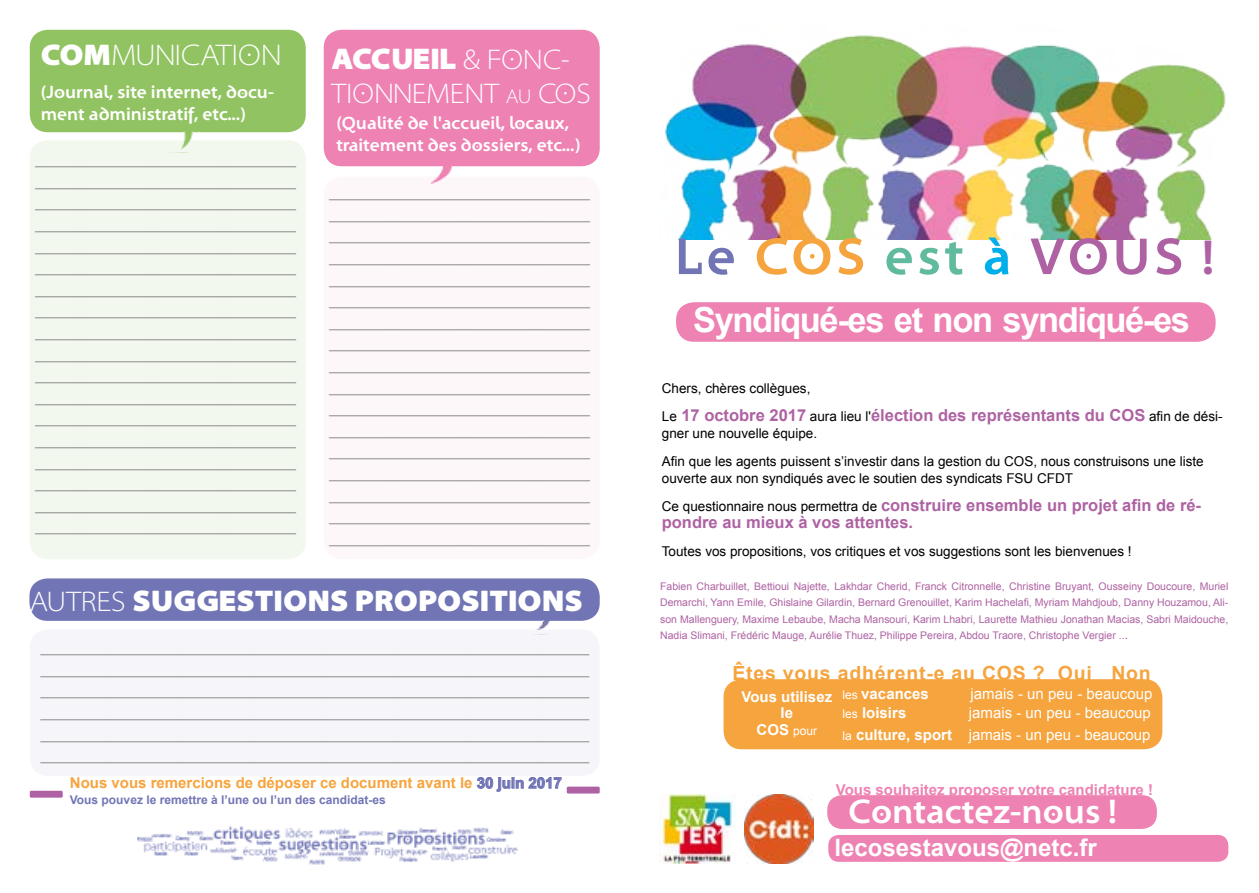
<style>
.page{position:relative;width:1259px;height:893px;background:#fff}
.page>*{position:absolute;margin:0;border:0;box-sizing:border-box;transform-origin:0 0}
.t1{font:700 52.5px "Santana";letter-spacing:.07em;color:#ae62a3}
.t2{font:700 34.5px "Arial";letter-spacing:-.04em;color:#fff}
.t3{font:700 34.5px "Santana";color:#fff}
.t4{font:900 30px "Santana";color:#fff}
.t5{font:30px "Santana";color:#fff}
.t6{font:900 30px "Santana";letter-spacing:-.03em;color:#fff}
.t7{font:28.5px "Santana";color:#fff}
.t8{font:700 24px "Arial";color:#fff}
.t9{font:700 19.5px "Arial";letter-spacing:.04em;color:#f6a43e}
.t10{font:18px/21.6px "Minion Pro";color:#858584;text-align:justify}
.t11{font:700 18px/21.6px "Santana";color:#fff}
.t12{font:700 16.5px/16.5px "Arial";color:#ae62a3}
.t13{font:15px/21px "Arial";color:#fff;text-align:right}
.t14{font:700 15px "Arial";color:#f6a43e}
.t15{font:700 15px "Arial";color:#ee82b3}
.t16{font:700 15px/16.5px "Arial";color:#fff;text-align:center}
.t17{font:13.5px/28.5px "Arial";color:#000}
.t18{font:700 12px "Arial";color:#7175b5}
.t19{font:12px "Arial";color:#fff}
.t20{font:10.5px/16.5px "Arial";color:#ae62a3;text-align:justify}
.s1{font-weight:900}
.s2{font-weight:400;font-size:28.5px}
.s3{font-size:19.95px}
.s4{color:#7175b5}
.s5{color:#f6a43e}
.s6{color:#60ba9e}
.s7{color:#00aeea}
.s8{font-size:49.5px}
.s9{font-weight:400;font-size:13.5px;color:#000}
.s10{font-size:13.5px}
.s11{font-weight:700;font-size:15px}
.s12{font-weight:400;font-size:12px}
.s13{font-size:12px}
.s14{font-weight:700}
</style>
<div class="page">
<div style="left:30px;top:629px;width:570px;height:147px;background:#f6f6fa;border-radius:18px"></div>
<div style="left:30px;top:30px;width:276px;height:102px;background:#91c362;border-radius:18px"></div>
<div style="left:324px;top:30px;width:276px;height:136px;background:#ee82b3;border-radius:18px"></div>
<svg style="left:477px;top:777px;width:85px;height:15px"></svg>
<div style="left:29px;top:578px;width:571px;height:43px;background:#7175b5;border-radius:18px"></div>
<div style="left:30px;top:791px;width:33px;height:7px;background:#ae62a3;border-radius:2px"></div>
<div style="left:567px;top:787px;width:33px;height:6px;background:#ae62a3;border-radius:2px"></div>
<div style="left:30px;top:140px;width:276px;height:419px;background:#f2f8ed;border-radius:18px"></div>
<div style="left:324px;top:176px;width:276px;height:383px;background:#fef7fa;border-radius:18px"></div>
<img style="left:137px;top:826px;width:381px;height:39px">
<img style="left:432px;top:166px;width:30px;height:18px">
<img style="left:167px;top:132px;width:33px;height:18px">
<img style="left:537px;top:621px;width:12px;height:9px">
<img style="left:665px;top:35px;width:561px;height:204px">
<div style="left:723px;top:679px;width:439px;height:70px;background:#f6a43e;border-radius:18px"></div>
<img style="left:659px;top:794px;width:75px;height:70px">
<img style="left:744px;top:795px;width:69px;height:69px">
<div style="left:676px;top:302px;width:539px;height:40px;background:#ee82b3;border-radius:18px"></div>
<div style="left:827px;top:795px;width:330px;height:34px;background:#ee82b3;border-radius:15px"></div>
<div style="left:828px;top:835px;width:400px;height:27px;background:#ee82b3;border-radius:11px"></div>
<h3 class="t5" style="left:41px;top:40px;width:243px"><span class="s1">COM</span>MUNICATION</h3>
<p class="t11" style="left:41px;top:81px;width:234px">(Journal, site internet, docu&shy;ment administratif, etc...)</p>
<p class="t10" style="left:35px;top:149px;width:262px">_____________________________ _____________________________ _____________________________ _____________________________ _____________________________ _____________________________ _____________________________ _____________________________ _____________________________ _____________________________ _____________________________ _____________________________ _____________________________ _____________________________ _____________________________ _____________________________ _____________________________ _____________________________</p>
<h3 class="t6" style="left:331px;top:43px;width:240px">ACCUEIL <span class="s2">&amp; FONC-</span></h3>
<h3 class="t7" style="left:331px;top:79px;width:261px">TIONNEMENT <span class="s3">au</span> COS</h3>
<p class="t11" style="left:336px;top:113px;width:246px">(Qualité de l'accueil, locaux, traitement des dossiers, etc...)</p>
<p class="t10" style="left:329px;top:182px;width:262px">_____________________________ _____________________________ _____________________________ _____________________________ _____________________________ _____________________________ _____________________________ _____________________________ _____________________________ _____________________________ _____________________________ _____________________________ _____________________________ _____________________________ _____________________________ _____________________________ _____________________________</p>
<h3 class="t4" style="left:30px;top:585px;width:555px"><span class="s2">AUTRES</span> SUGGESTIONS PROPOSITIONS</h3>
<p class="t10" style="left:40px;top:637px;width:551px">_____________________________________________________________ _____________________________________________________________ _____________________________________________________________ _____________________________________________________________ _____________________________________________________________ _____________________________________________________________</p>
<p class="t14" style="left:70px;top:773px;width:493px">Nous vous remercions de déposer ce document avant le <span class="s4">30 juin 2017</span></p>
<p class="t18" style="left:70px;top:792px;width:317px">Vous pouvez le remettre à l’une ou l’un des candidat-es</p>
<h1 class="t1" style="left:675px;top:225px;width:541px"><span class="s4">Le</span> <span class="s5">COS</span> <span class="s6">est</span> <span class="s7">à</span> VOUS <span class="s8">!</span></h1>
<h2 class="t2" style="left:693px;top:297px;width:498px">Syndiqué-es et non syndiqué-es</h2>
<p class="t17" style="left:662px;top:374px;width:150px">Chers, chères collègues,</p>
<p class="t12" style="left:662px;top:407px;width:562px"><span class="s9">Le</span> 17 octobre 2017 <span class="s9">aura lieu l'</span>élection des représentants du COS <span class="s9">afin de dési-</span></p>
<p class="t17" style="left:662px;top:419px;width:543px">gner une nouvelle équipe.<br>Afin que les agents puissent s’investir dans la gestion du COS, nous construisons une liste</p>
<p class="t17" style="left:662px;top:464px;width:413px">ouverte aux non syndiqués avec le soutien des syndicats FSU CFDT</p>
<p class="t12" style="left:662px;top:497px;width:541px"><span class="s9">Ce questionnaire nous permettra de</span> construire ensemble un projet afin de ré&shy;pondre au mieux à vos attentes.</p>
<p class="t17" style="left:662px;top:537px;width:471px">Toutes vos propositions, vos critiques et vos suggestions sont les bienvenues !</p>
<p class="t20" style="left:660px;top:578px;width:570px">Fabien Charbuillet, Bettioui Najette, Lakhdar Cherid, Franck Citronnelle, Christine Bruyant, Ousseiny Doucoure, Muriel Demarchi, Yann Emile, Ghislaine Gilardin, Bernard Grenouillet, Karim Hachelafi, Myriam Mahdjoub, Danny Houzamou, Ali&shy;son Mallenguery, Maxime Lebaube, Macha Mansouri, Karim Lhabri, Laurette Mathieu Jonathan Macias, Sabri Maidouche, Nadia Slimani, Frédéric Mauge, Aurélie Thuez, Philippe Pereira, Abdou Traore, Christophe Vergier ..<span class="s10">.</span></p>
<p class="t9" style="left:732px;top:660px;width:420px">Êtes vous adhérent-e au COS ? Oui Non</p>
<p class="t16" style="left:741px;top:689px;width:92px">Vous utilisez le</p>
<p class="t19" style="left:756px;top:723px;width:62px"><span class="s11">COS</span> pour</p>
<p class="t16" style="left:842px;top:686px;width:88px"><span class="s12">les</span> vacances</p>
<p class="t13" style="left:970px;top:683px;width:183px">jamais - un peu - beaucoup</p>
<p class="t16" style="left:842px;top:705px;width:65px"><span class="s12">les</span> loisirs</p>
<p class="t13" style="left:842px;top:703px;width:310px">jamais - un peu - beaucoup<br><span class="s13">la</span> <span class="s14">culture, sport</span> jamais - un peu - beaucoup</p>
<p class="t15" style="left:835px;top:780px;width:319px">Vous souhaitez proposer votre candidature !</p>
<h2 class="t3" style="left:848px;top:791px;width:270px">Contactez-nous !</h2>
<h3 class="t8" style="left:834px;top:831px;width:264px">lecosestavous@netc.fr</h3>
</div>
